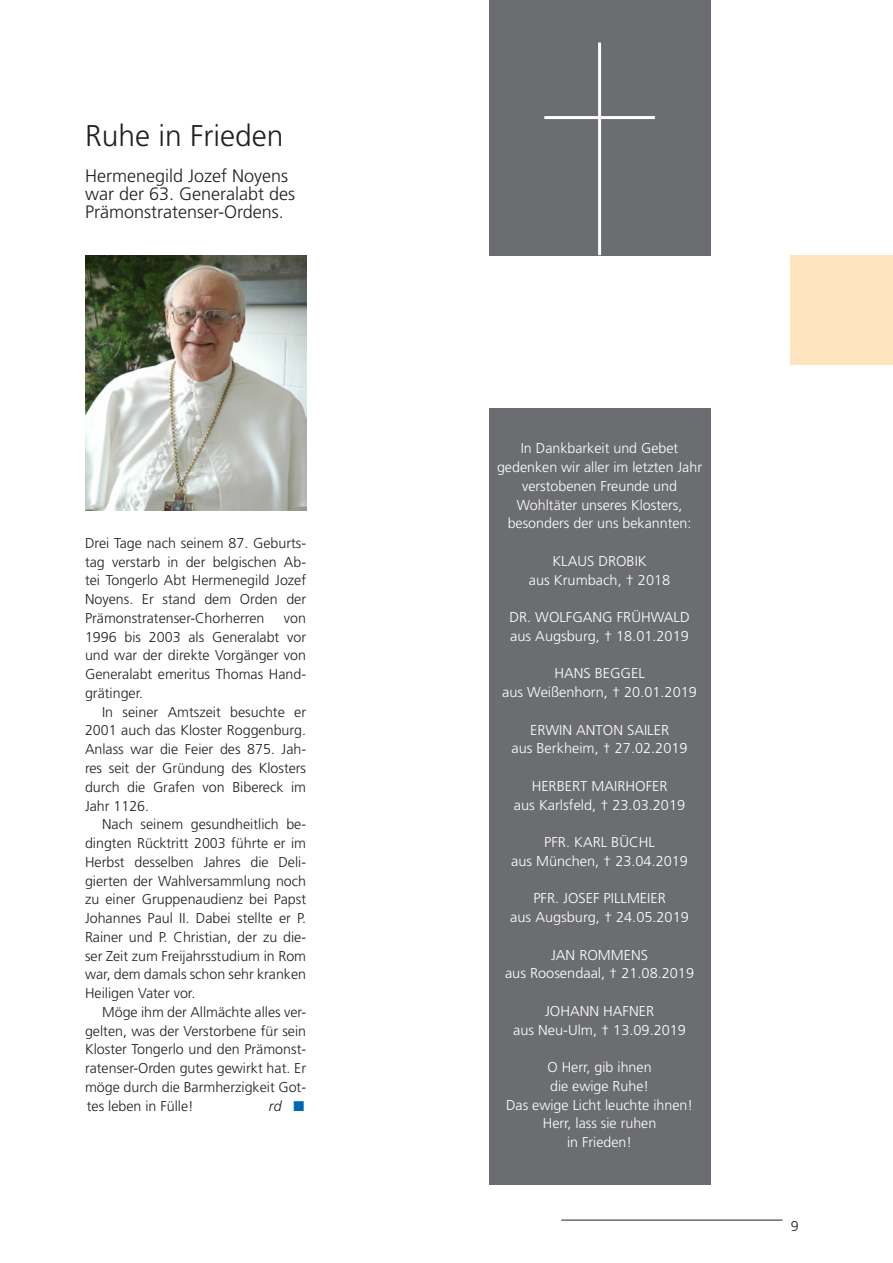
<style>
.page{position:relative;width:893px;height:1263px;background:#fff}
.page>*{position:absolute;margin:0;border:0;box-sizing:border-box;transform-origin:0 0}
.t1{font:300 30px "Frutiger";color:#231f20}
.t2{font:300 18px/18px "Frutiger";color:#231f20}
.t3{font:300 14.25px/18.8px "Frutiger";color:#231f20;text-align:justify}
.t4{font:300 14.25px/18.8px "Frutiger";color:#fff;text-align:center}
.t5{font:italic 300 14.25px "Frutiger";color:#231f20}
.s1{color:#0166b3}
</style>
<div class="page">
<hr style="left:561px;top:1220px;width:221px;height:1px;background:#231f20">
<div style="left:791px;top:255px;width:102px;height:109px;background:#fee4bf"></div>
<div style="left:489px;top:0;width:221px;height:255px;background:#6c6d70"></div>
<hr style="left:598px;top:43px;width:3px;height:212px;background:#fff">
<hr style="left:544px;top:116px;width:111px;height:3px;background:#fff">
<div style="left:490px;top:408px;width:221px;height:776px;background:#6c6d70"></div>
<img style="left:85px;top:255px;width:221px;height:255px">
<h1 class="t1" style="left:85px;top:118px;width:200px">Ruhe in Frieden</h1>
<p class="t2" style="left:85px;top:167px;width:212px">Hermenegild Jozef Noyens war der 63. Generalabt des<br>Prämonstratenser-Ordens.</p>
<p class="t3" style="left:85px;top:534px;width:223px">Drei Tage nach seinem 87. Geburts&shy;tag verstarb in der belgischen Ab&shy;tei Tongerlo Abt Hermenegild Jozef Noyens. Er stand dem Orden der Prämonstratenser-Chorherren</p>
<p class="t3" style="left:85px;top:609px;width:223px;text-indent:199px">von 1996 bis 2003 als Generalabt vor und war der direkte Vorgänger von Generalabt emeritus Thomas Hand&shy;grätinger.</p>
<p class="t3" style="left:85px;top:703px;width:223px;text-indent:17px">In seiner Amtszeit besuchte er 2001 auch das Kloster Roggenburg.<br>Anlass war die Feier des 875. Jah&shy;res seit der Gründung des Klosters durch die Grafen von Bibereck im Jahr 1126.</p>
<p class="t3" style="left:85px;top:815px;width:223px;text-indent:17px">Nach seinem gesundheitlich be&shy;dingten Rücktritt 2003 führte er im Herbst desselben Jahres die Deli&shy;gierten der Wahlversammlung noch zu einer Gruppenaudienz bei Papst Johannes Paul II. Dabei stellte er P.<br>Rainer und P. Christian, der zu die&shy;ser Zeit zum Freijahrsstudium in Rom war, dem damals schon sehr kranken Heiligen Vater vor.</p>
<p class="t3" style="left:85px;top:1003px;width:223px;text-indent:17px">Möge ihm der Allmächte alles ver&shy;gelten, was der Verstorbene für sein Kloster Tongerlo und den Prämonst&shy;ratenser-Orden gutes gewirkt hat. Er möge durch die Barmherzigkeit Got&shy;tes leben in Fülle!</p>
<p class="t5" style="left:269px;top:1097px;width:37px">rd <span class="s1">■</span></p>
<p class="t4" style="left:497px;top:439px;width:207px">In Dankbarkeit und Gebet gedenken wir aller im letzten Jahr verstobenen Freunde und<br>Wohltäter unseres Klosters, besonders der uns bekannten:</p>
<p class="t4" style="left:529px;top:552px;width:143px">KLAUS DROBIK<br>aus Krumbach, † 2018</p>
<p class="t4" style="left:509px;top:608px;width:182px;text-align:left">DR. WOLFGANG FRÜHWALD aus Augsburg, † 18.01.2019</p>
<p class="t4" style="left:502px;top:664px;width:196px">HANS BEGGEL<br>aus Weißenhorn, † 20.01.2019</p>
<p class="t4" style="left:511px;top:720px;width:178px">ERWIN ANTON SAILER<br>aus Berkheim, † 27.02.2019</p>
<p class="t4" style="left:514px;top:777px;width:173px">HERBERT MAIRHOFER<br>aus Karlsfeld, † 23.03.2019</p>
<p class="t4" style="left:511px;top:833px;width:178px">PFR. KARL BÜCHL<br>aus München, † 23.04.2019</p>
<p class="t4" style="left:510px;top:889px;width:180px">PFR. JOSEF PILLMEIER<br>aus Augsburg, † 24.05.2019</p>
<p class="t4" style="left:505px;top:945px;width:191px">JAN ROMMENS<br>aus Roosendaal, † 21.08.2019</p>
<p class="t4" style="left:513px;top:1002px;width:174px">JOHANN HAFNER<br>aus Neu-Ulm, † 13.09.2019</p>
<p class="t4" style="left:506px;top:1058px;width:188px">O Herr, gib ihnen<br>die ewige Ruhe!<br>Das ewige Licht leuchte ihnen!<br>Herr, lass sie ruhen<br>in Frieden!</p>
<p class="t3" style="left:791px;top:1216px;width:9px">9</p>
</div>
